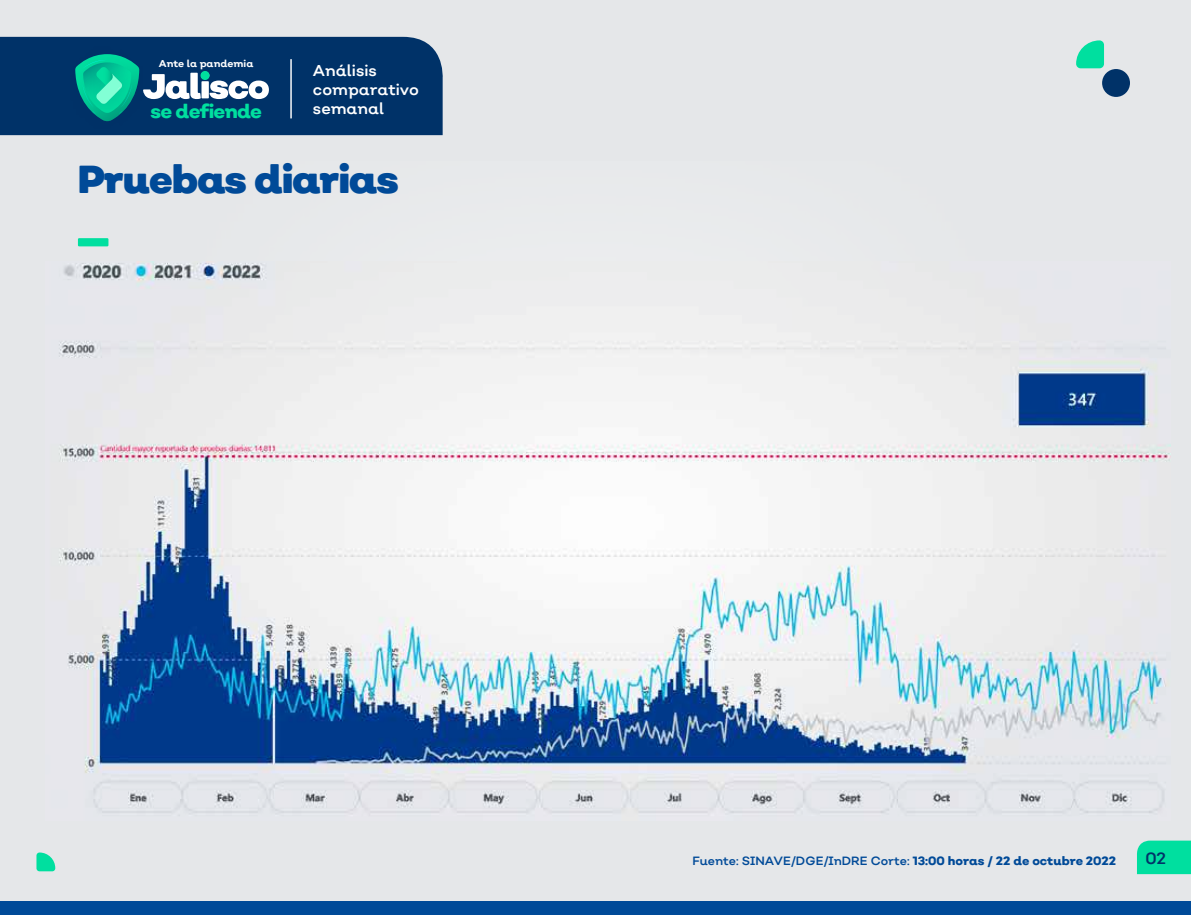
<style>
.page{position:relative;width:1191px;height:915px;background:#fff}
.page>*{position:absolute;margin:0;border:0;box-sizing:border-box;transform-origin:0 0}
.t1{font:900 50.7px "Nutmeg";color:#00df9f}
.t2{font:900 39px "Nutmeg";letter-spacing:-.03em;color:#004a98}
.t3{font:800 19.2px "Nutmeg";letter-spacing:-.04em;color:#00df9f}
.t4{font:16.35px "Nutmeg";color:#003268}
.t5{font:15.75px/18.9px "Nutmeg";color:#fff}
.t6{font:12px "Nutmeg";color:#004a98}
.t7{font:700 9.9px "Nutmeg";color:#fff}
.s1{font-weight:800}
</style>
<div class="page">
<div style="left:0;top:0;width:1191px;height:914px;background:#e5e7e9"></div>
<div style="left:0;top:901px;width:1191px;height:13px;background:#004a98"></div>
<div style="left:0;top:37px;width:443px;height:98px;background:#003268"></div>
<hr style="left:290px;top:59px;width:2px;height:59px;background:#fff">
<div style="left:1137px;top:840px;width:54px;height:33px;background:#00df9f"></div>
<div style="left:41px;top:36px;width:134px;height:100px;background:#003268"></div>
<svg style="left:75px;top:54px;width:194px;height:67px;background:#247388"></svg>
<svg style="left:1076px;top:40px;width:28px;height:28px"></svg>
<div style="left:36px;top:852px;width:19px;height:19px;background:#00df9f;border-radius:3px"></div>
<div style="left:1102px;top:69px;width:28px;height:28px;background:#003268;border-radius:14px"></div>
<img style="left:59px;top:261px;width:1111px;height:552px">
<p class="t7" style="left:159px;top:57px;width:96px">Ante la pandemia</p>
<h3 class="t3" style="left:151px;top:99px;width:113px">se defiende</h3>
<h3 class="t5" style="left:313px;top:61px;width:107px">Análisis comparativo semanal</h3>
<h2 class="t2" style="left:78px;top:154px;width:322px">Pruebas diarias</h2>
<h1 class="t1" style="left:78px;top:182px;width:32px">_</h1>
<p class="t6" style="left:692px;top:852px;width:425px">Fuente: SINAVE/DGE/InDRE Corte: <span class="s1">13:00 horas / 22 de octubre 2022</span></p>
<h3 class="t4" style="left:1145px;top:847px;width:22px">02</h3>
</div>
